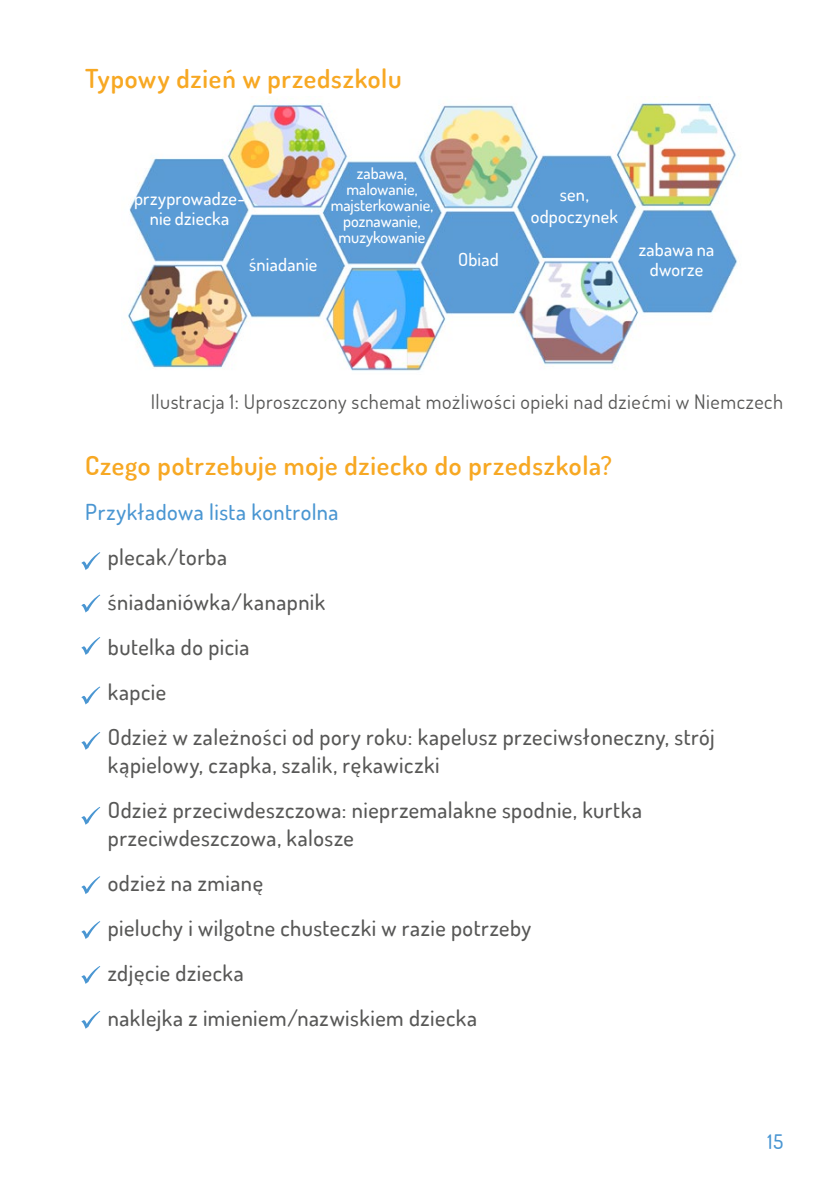
<style>
.page{position:relative;width:840px;height:1191px;background:#fff}
.page>*{position:absolute;margin:0;border:0;box-sizing:border-box;transform-origin:0 0}
.t1{font:600 26px "Dosis";letter-spacing:.03em;color:#f7a823}
.t2{font:500 22px/45px "Dosis";letter-spacing:.025em;color:#575756}
.t3{font:500 22px "Dosis";letter-spacing:.025em;color:#4a96d2}
.t4{font:20px "Dosis";letter-spacing:.025em;color:#575756}
.t5{font:500 20px "Dosis";color:#4a96d2}
.t6{font:500 18px/20px "Dosis";letter-spacing:.01em;color:#fff;text-align:center}
.t7{font:500 16px/16px "Dosis";color:#fff;text-align:center}
</style>
<div class="page">
<img style="left:128px;top:96px;width:610px;height:275px">
<svg style="left:81px;top:552px;width:19px;height:18px"></svg>
<svg style="left:81px;top:594px;width:19px;height:18px"></svg>
<svg style="left:81px;top:637px;width:19px;height:18px"></svg>
<svg style="left:81px;top:686px;width:19px;height:18px"></svg>
<svg style="left:81px;top:732px;width:19px;height:18px"></svg>
<svg style="left:81px;top:807px;width:19px;height:18px"></svg>
<svg style="left:81px;top:876px;width:19px;height:18px"></svg>
<svg style="left:81px;top:921px;width:19px;height:18px"></svg>
<svg style="left:81px;top:966px;width:19px;height:18px"></svg>
<svg style="left:81px;top:1011px;width:19px;height:17px"></svg>
<p class="t1" style="left:85px;top:61px;width:318px">Typowy dzień w przedszkolu</p>
<p class="t6" style="left:134px;top:188px;width:112px">przyprowadze&shy;nie dziecka</p>
<p class="t6" style="left:249px;top:254px;width:70px">śniadanie</p>
<p class="t7" style="left:330px;top:165px;width:104px">zabawa, malowanie, majsterkowanie, poznawanie, muzykowanie</p>
<p class="t6" style="left:458px;top:249px;width:42px">Obiad</p>
<p class="t6" style="left:530px;top:184px;width:89px;line-height:21.6px">sen, odpoczynek</p>
<p class="t6" style="left:638px;top:239px;width:77px">zabawa na dworze</p>
<p class="t4" style="left:151px;top:388px;width:633px">Ilustracja 1: Uproszczony schemat możliwości opieki nad dziećmi w Niemczech</p>
<p class="t1" style="left:85px;top:448px;width:528px">Czego potrzebuje moje dziecko do przedszkola?</p>
<p class="t3" style="left:85px;top:497px;width:255px">Przykładowa lista kontrolna</p>
<p class="t2" style="left:108px;top:533px;width:608px">plecak/torba<br>śniadaniówka/kanapnik<br>butelka do picia<br>kapcie<br>Odzież w zależności od pory roku: kapelusz przeciwsłoneczny, strój</p>
<p class="t2" style="left:108px;top:742px;width:535px">kąpielowy, czapka, szalik, rękawiczki<br>Odzież przeciwdeszczowa: nieprzemalakne spodnie, kurtka</p>
<p class="t2" style="left:108px;top:815px;width:424px">przeciwdeszczowa, kalosze<br>odzież na zmianę<br>pieluchy i wilgotne chusteczki w razie potrzeby zdjęcie dziecka<br>naklejka z imieniem/nazwiskiem dziecka</p>
<p class="t5" style="left:767px;top:1128px;width:17px">15</p>
</div>
